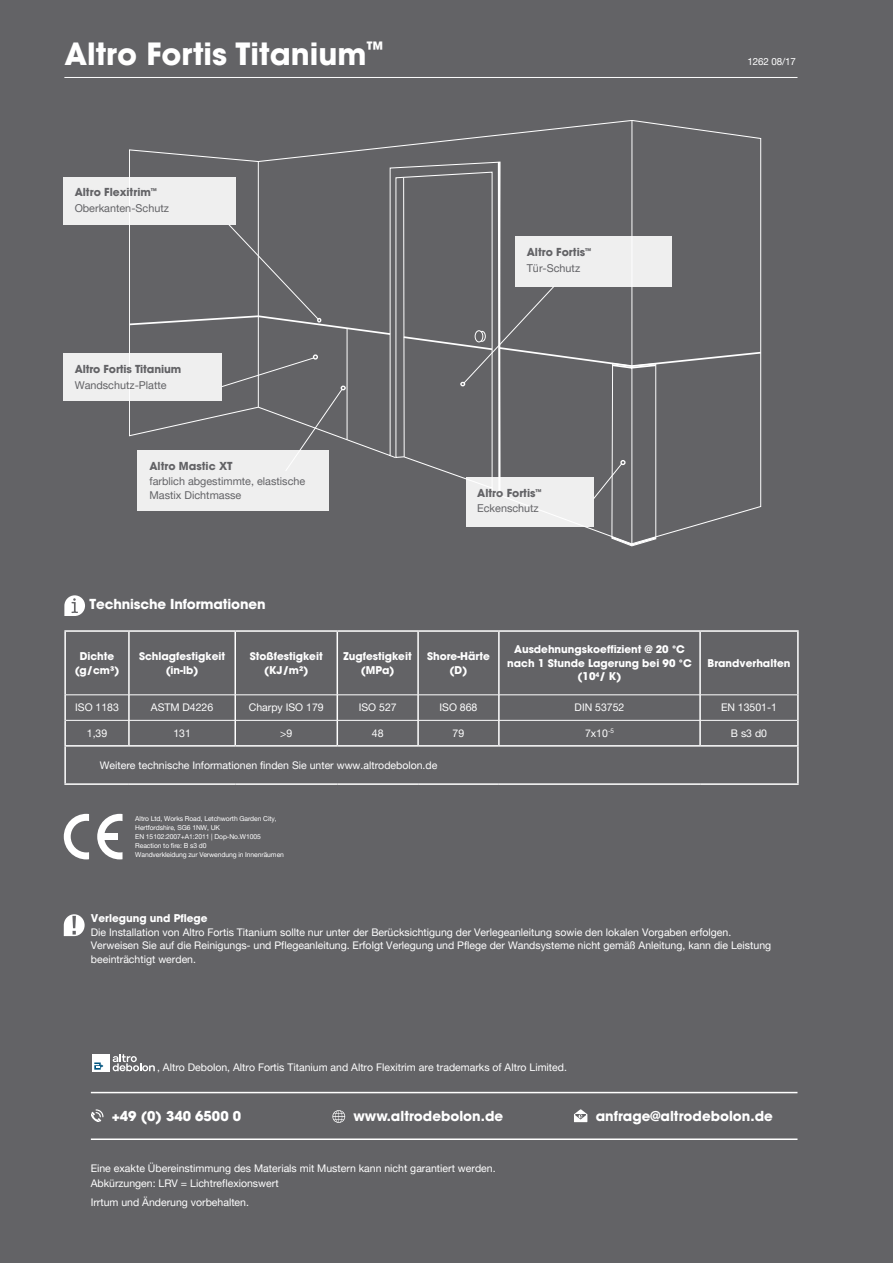
<style>
.page{position:relative;width:893px;height:1263px;background:#636366}
.page>*{position:absolute;margin:0;border:0;box-sizing:border-box;transform-origin:0 0}
.t1{font:700 30px "Avant Garde";color:#fff}
.t2{font:700 13.5px "Avant Garde";color:#fff}
.t3{font:10.8px/13.5px "Helvetica Neue LT Pro";color:#636366}
.t4{font:700 10.8px "Avant Garde";color:#636366}
.t5{font:10.5px/13.5px "Helvetica Neue LT Pro";color:#fff}
.t6{font:700 10.5px/13.5px "Avant Garde";color:#fff;text-align:center}
.t7{font:9.75px "Helvetica Neue LT Pro";letter-spacing:-.01em;color:#fff}
.t8{font:6.75px/9px "Helvetica Neue LT Pro";letter-spacing:-.01em;color:#fff}
</style>
<div class="page">
<hr style="left:91px;top:1092px;width:706px;height:1px;background:#fff">
<hr style="left:91px;top:1138px;width:706px;height:2px;background:#fff">
<svg style="left:91px;top:1109px;width:12px;height:13px"></svg>
<svg style="left:332px;top:1110px;width:13px;height:13px"></svg>
<svg style="left:574px;top:1109px;width:13px;height:13px"></svg>
<svg style="left:64px;top:914px;width:21px;height:22px"></svg>
<svg style="left:64px;top:814px;width:25px;height:45px"></svg>
<svg style="left:97px;top:814px;width:26px;height:45px"></svg>
<div style="left:100px;top:833px;width:18px;height:7px;background:#fff"></div>
<svg style="left:64px;top:595px;width:21px;height:21px"></svg>
<hr style="left:64px;top:630px;width:65px;height:2px;background:#fff">
<hr style="left:64px;top:632px;width:2px;height:63px;background:#fff">
<hr style="left:129px;top:630px;width:106px;height:2px;background:#fff">
<hr style="left:128px;top:632px;width:2px;height:63px;background:#fff">
<hr style="left:235px;top:630px;width:102px;height:2px;background:#fff">
<hr style="left:234px;top:632px;width:2px;height:63px;background:#fff">
<hr style="left:337px;top:630px;width:81px;height:2px;background:#fff">
<hr style="left:337px;top:632px;width:1px;height:63px;background:#fff">
<hr style="left:418px;top:630px;width:81px;height:2px;background:#fff">
<hr style="left:417px;top:632px;width:2px;height:63px;background:#fff">
<hr style="left:499px;top:630px;width:201px;height:2px;background:#fff">
<hr style="left:498px;top:632px;width:2px;height:63px;background:#fff">
<hr style="left:700px;top:630px;width:99px;height:2px;background:#fff">
<hr style="left:699px;top:632px;width:2px;height:63px;background:#fff">
<hr style="left:797px;top:632px;width:2px;height:63px;background:#fff">
<hr style="left:64px;top:695px;width:2px;height:25px;background:#fff">
<hr style="left:128px;top:695px;width:2px;height:25px;background:#fff">
<hr style="left:234px;top:695px;width:2px;height:25px;background:#fff">
<hr style="left:417px;top:695px;width:2px;height:25px;background:#fff">
<hr style="left:498px;top:695px;width:2px;height:25px;background:#fff">
<hr style="left:699px;top:695px;width:2px;height:25px;background:#fff">
<hr style="left:797px;top:695px;width:2px;height:25px;background:#fff">
<hr style="left:64px;top:720px;width:2px;height:25px;background:#fff">
<hr style="left:128px;top:720px;width:2px;height:25px;background:#fff">
<hr style="left:234px;top:720px;width:2px;height:25px;background:#fff">
<svg style="left:337px;top:695px;width:1px;height:50px"></svg>
<hr style="left:417px;top:720px;width:2px;height:25px;background:#fff">
<hr style="left:498px;top:720px;width:2px;height:25px;background:#fff">
<hr style="left:699px;top:720px;width:2px;height:25px;background:#fff">
<hr style="left:797px;top:720px;width:2px;height:25px;background:#fff">
<hr style="left:64px;top:745px;width:65px;height:2px;background:#fff">
<hr style="left:64px;top:747px;width:2px;height:36px;background:#fff">
<hr style="left:129px;top:745px;width:106px;height:2px;background:#fff">
<hr style="left:235px;top:745px;width:102px;height:2px;background:#fff">
<hr style="left:337px;top:745px;width:81px;height:2px;background:#fff">
<hr style="left:418px;top:745px;width:81px;height:2px;background:#fff">
<hr style="left:499px;top:745px;width:201px;height:2px;background:#fff">
<hr style="left:700px;top:745px;width:99px;height:2px;background:#fff">
<hr style="left:797px;top:747px;width:2px;height:36px;background:#fff">
<hr style="left:64px;top:783px;width:65px;height:2px;background:#fff">
<hr style="left:129px;top:783px;width:106px;height:2px;background:#fff">
<hr style="left:235px;top:783px;width:102px;height:2px;background:#fff">
<hr style="left:337px;top:783px;width:81px;height:2px;background:#fff">
<hr style="left:418px;top:783px;width:81px;height:2px;background:#fff">
<hr style="left:499px;top:783px;width:201px;height:2px;background:#fff">
<hr style="left:700px;top:783px;width:99px;height:2px;background:#fff">
<hr style="left:66px;top:694px;width:63px;height:1px;background:#fff">
<hr style="left:129px;top:694px;width:106px;height:1px;background:#fff">
<hr style="left:235px;top:694px;width:102px;height:1px;background:#fff">
<hr style="left:337px;top:694px;width:81px;height:1px;background:#fff">
<hr style="left:418px;top:694px;width:81px;height:1px;background:#fff">
<hr style="left:499px;top:694px;width:201px;height:1px;background:#fff">
<hr style="left:700px;top:694px;width:97px;height:1px;background:#fff">
<hr style="left:66px;top:720px;width:63px;height:1px;background:#fff">
<hr style="left:129px;top:720px;width:106px;height:1px;background:#fff">
<hr style="left:235px;top:720px;width:102px;height:1px;background:#fff">
<hr style="left:337px;top:720px;width:81px;height:1px;background:#fff">
<hr style="left:418px;top:720px;width:81px;height:1px;background:#fff">
<hr style="left:499px;top:720px;width:201px;height:1px;background:#fff">
<hr style="left:700px;top:720px;width:97px;height:1px;background:#fff">
<hr style="left:64px;top:77px;width:733px;height:1px;background:#fff">
<svg style="left:129px;top:120px;width:632px;height:40px"></svg>
<hr style="left:632px;top:120px;width:1px;height:424px;background:#fff">
<div style="left:63px;top:177px;width:173px;height:47px;background:#efefef"></div>
<div style="left:63px;top:354px;width:159px;height:47px;background:#efefef"></div>
<svg style="left:129px;top:160px;width:632px;height:386px"></svg>
<div style="left:93px;top:1054px;width:17px;height:17px;background:#fff"></div>
<svg style="left:94px;top:1062px;width:9px;height:8px"></svg>
<svg style="left:113px;top:1054px;width:42px;height:17px"></svg>
<h1 class="t1" style="left:64px;top:35px;width:321px">Altro Fortis Titanium<sup>™</sup></h1>
<p class="t7" style="left:747px;top:55px;width:50px">1262 08/17</p>
<p class="t4" style="left:75px;top:185px;width:84px">Altro Flexitrim<sup>™</sup></p>
<p class="t3" style="left:75px;top:201px;width:96px">Oberkanten-Schutz</p>
<p class="t4" style="left:527px;top:245px;width:66px">Altro Fortis<sup>™</sup></p>
<p class="t3" style="left:527px;top:261px;width:55px">Tür-Schutz</p>
<p class="t4" style="left:75px;top:362px;width:108px">Altro Fortis Titanium</p>
<p class="t3" style="left:75px;top:378px;width:94px">Wandschutz-Platte</p>
<p class="t4" style="left:149px;top:459px;width:85px">Altro Mastic XT</p>
<p class="t3" style="left:149px;top:474px;width:157px">farblich abgestimmte, elastische<br>Mastix Dichtmasse</p>
<p class="t4" style="left:477px;top:486px;width:66px">Altro Fortis<sup>™</sup></p>
<p class="t3" style="left:477px;top:502px;width:63px">Eckenschutz</p>
<p class="t2" style="left:90px;top:596px;width:178px">Technische Informationen</p>
<p class="t6" style="left:75px;top:649px;width:46px">Dichte (g/cm³)</p>
<p class="t6" style="left:139px;top:649px;width:88px">Schlagfestigkeit (in-lb)</p>
<p class="t6" style="left:250px;top:649px;width:74px">Stoßfestigkeit (KJ/m²)</p>
<p class="t6" style="left:344px;top:649px;width:70px">Zugfestigkeit (MPa)</p>
<p class="t6" style="left:427px;top:649px;width:64px">Shore-Härte (D)</p>
<p class="t6" style="left:507px;top:643px;width:186px">Ausdehnungskoeffizient @ 20 °C nach 1 Stunde Lagerung bei 90 °C (10<sup>4</sup>/ K)</p>
<p class="t6" style="left:707px;top:656px;width:84px">Brandverhalten</p>
<p class="t5" style="left:75px;top:701px;width:45px">ISO 1183</p>
<p class="t5" style="left:151px;top:701px;width:64px">ASTM D4226</p>
<p class="t5" style="left:249px;top:701px;width:76px">Charpy ISO 179</p>
<p class="t5" style="left:359px;top:701px;width:39px">ISO 527</p>
<p class="t5" style="left:439px;top:701px;width:39px">ISO 868</p>
<p class="t5" style="left:575px;top:701px;width:51px">DIN 53752</p>
<p class="t5" style="left:721px;top:701px;width:58px">EN 13501-1</p>
<p class="t5" style="left:87px;top:726px;width:22px">1,39</p>
<p class="t5" style="left:173px;top:726px;width:19px">131</p>
<p class="t5" style="left:280px;top:726px;width:14px">&gt;9</p>
<p class="t5" style="left:372px;top:726px;width:13px">48</p>
<p class="t5" style="left:453px;top:726px;width:13px">79</p>
<p class="t5" style="left:585px;top:726px;width:30px">7x10<sup>-5</sup></p>
<p class="t5" style="left:731px;top:726px;width:38px">B s3 d0</p>
<p class="t5" style="left:100px;top:758px;width:339px">Weitere technische Informationen finden Sie unter www.altrodebolon.de</p>
<p class="t8" style="left:135px;top:814px;width:150px">Altro Ltd, Works Road, Letchworth Garden City, Hertfordshire, SG6 1NW, UK<br>EN 15102:2007+A1:2011 | Dop-No.W1005<br>Reaction to fire: B s3 d0<br>Wandverkleidung zur Verwendung in Innenräumen</p>
<p class="t6" style="left:91px;top:911px;width:118px">Verlegung und Pflege</p>
<p class="t5" style="left:91px;top:925px;width:682px">Die Installation von Altro Fortis Titanium sollte nur unter der Berücksichtigung der Verlegeanleitung sowie den lokalen Vorgaben erfolgen.<br>Verweisen Sie auf die Reinigungs- und Pflegeanleitung. Erfolgt Verlegung und Pflege der Wandsysteme nicht gemäß Anleitung, kann die Leistung beeinträchtigt werden.</p>
<p class="t5" style="left:157px;top:1060px;width:411px">, Altro Debolon, Altro Fortis Titanium and Altro Flexitrim are trademarks of Altro Limited.</p>
<p class="t2" style="left:112px;top:1107px;width:131px">+49 (0) 340 6500 0</p>
<p class="t2" style="left:353px;top:1107px;width:151px">www.altrodebolon.de</p>
<p class="t2" style="left:596px;top:1107px;width:179px">anfrage@altrodebolon.de</p>
<p class="t5" style="left:91px;top:1160px;width:406px;line-height:15px">Eine exakte Übereinstimmung des Materials mit Mustern kann nicht garantiert werden.<br>Abkürzungen: LRV = Lichtreflexionswert</p>
<p class="t5" style="left:91px;top:1195px;width:160px">Irrtum und Änderung vorbehalten.</p>
</div>
